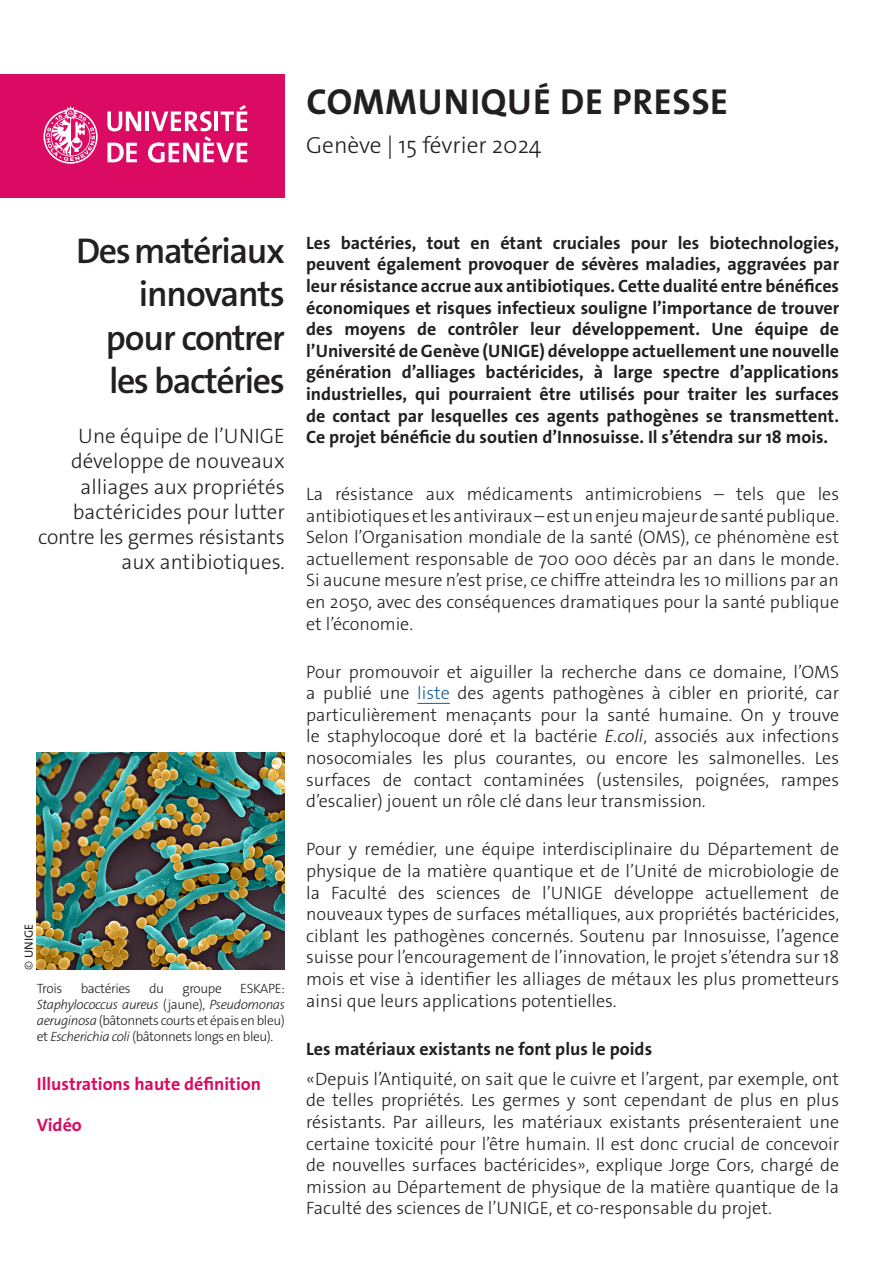
<style>
.page{position:relative;width:893px;height:1263px;background:#fff}
.page>*{position:absolute;margin:0;border:0;box-sizing:border-box;transform-origin:0 0}
._4__texte_courant{font:700 36.3px "The Sans Os F";letter-spacing:.02em;color:#231f20}
._1__grand_titre{font:600 36px/43.2px "The Sans Os F";letter-spacing:-.04em;color:#231f20;text-align:right}
._4__texte_courant-2{font:300 23.4px "The Sans Os F";color:#231f20}
._1__grand_titre-2{font:300 21px/25.2px "The Sans Os F";color:#231f20;text-align:right}
._4__texte_courant-3{font:300 18px/21.6px "The Sans Os F";color:#231f20;text-align:justify}
._4__texte_courant-4{font:700 18px/21.6px "The Sans Os F";color:#231f20;text-align:justify}
.t1{font:700 18px "The Sans Os F";color:#db0a62}
.t2{font:300 13.5px/16.2px "The Sans Os F";letter-spacing:-.03em;color:#231f20;text-align:justify}
.t3{font:12px "The Sans Os F";letter-spacing:.01em;color:#231f20}
.s1{font-weight:300}
.s2{font-style:italic}
.s3{color:#175d9e}
</style>
<div class="page">
<hr style="left:417px;top:703px;width:33px;height:1px;background:#175d9e">
<div style="left:0;top:74px;width:285px;height:124px;background:#db0a62"></div>
<svg style="left:44px;top:106px;width:54px;height:58px"></svg>
<svg style="left:107px;top:111px;width:34px;height:20px"></svg>
<hr style="left:145px;top:111px;width:4px;height:20px;background:#fff">
<svg style="left:107px;top:143px;width:30px;height:19px"></svg>
<svg style="left:148px;top:105px;width:99px;height:58px"></svg>
<img style="left:37px;top:753px;width:248px;height:217px">
<p class="_4__texte_courant" style="left:306px;top:78px;width:423px">COMMUNIQUÉ DE PRESSE</p>
<p class="_4__texte_courant-2" style="left:306px;top:130px;width:237px">Genève | 15 février 2024</p>
<p class="_1__grand_titre" style="left:76px;top:230px;width:210px">Des matériaux innovants pour contrer les bactéries</p>
<p class="_1__grand_titre-2" style="left:38px;top:424px;width:248px">Une équipe de l’UNIGE développe de nouveaux alliages aux propriétés bactéricides pour lutter contre les germes résistants aux antibiotiques.</p>
<p class="t3" style="left:21px;top:970px;width:48px;rotate:-90deg"><span class="s1">©</span> UNIGE</p>
<p class="t2" style="left:37px;top:980px;width:27px">Trois</p>
<p class="t2" style="left:81px;top:980px;width:52px">bactéries</p>
<p class="t2" style="left:149px;top:980px;width:16px">du</p>
<p class="t2" style="left:183px;top:980px;width:41px">groupe</p>
<p class="t2" style="left:37px;top:980px;width:250px;text-indent:203px">ESKAPE:<br><span class="s2">Staphylococcus aureus</span> (jaune), <span class="s2">Pseudomonas aeruginosa</span> (bâtonnets courts et épais en bleu) et <span class="s2">Escherichia coli</span> (bâtonnets longs en bleu).</p>
<p class="t1" style="left:37px;top:1072px;width:226px">Illustrations haute définition</p>
<p class="t1" style="left:37px;top:1113px;width:47px">Vidéo</p>
<p class="_4__texte_courant-4" style="left:306px;top:232px;width:534px">Les bactéries, tout en étant cruciales pour les biotechnologies, peuvent également provoquer de sévères maladies, aggravées par leur résistance accrue aux antibiotiques. Cette dualité entre bénéfices économiques et risques infectieux souligne l’importance de trouver des moyens de contrôler leur développement. Une équipe de l’Université de Genève (UNIGE) développe actuellement une nouvelle génération d’alliages bactéricides, à large spectre d’applications industrielles, qui pourraient être utilisés pour traiter les surfaces de contact par lesquelles ces agents pathogènes se transmettent.<br>Ce projet bénéficie du soutien d’Innosuisse. Il s’étendra sur 18 mois.</p>
<p class="_4__texte_courant-3" style="left:306px;top:483px;width:534px">La résistance aux médicaments antimicrobiens – tels que les antibiotiques et les antiviraux – est un enjeu majeur de santé publique.<br>Selon l’Organisation mondiale de la santé (OMS), ce phénomène est actuellement responsable de 700 000 décès par an dans le monde.<br>Si aucune mesure n’est prise, ce chiffre atteindra les 10 millions par an en 2050, avec des conséquences dramatiques pour la santé publique et l’économie.</p>
<p class="_4__texte_courant-3" style="left:306px;top:661px;width:534px">Pour promouvoir et aiguiller la recherche dans ce domaine, l’OMS a publié une <span class="s3">liste</span> des agents pathogènes à cibler en priorité, car particulièrement menaçants pour la santé humaine. On y trouve le staphylocoque doré et la bactérie <span class="s2">E.coli</span>, associés aux infections nosocomiales les plus courantes, ou encore les salmonelles. Les surfaces de contact contaminées (ustensiles, poignées, rampes d’escalier) jouent un rôle clé dans leur transmission.</p>
<p class="_4__texte_courant-3" style="left:306px;top:839px;width:534px">Pour y remédier, une équipe interdisciplinaire du Département de physique de la matière quantique et de l’Unité de microbiologie de la Faculté des sciences de l’UNIGE développe actuellement de nouveaux types de surfaces métalliques, aux propriétés bactéricides, ciblant les pathogènes concernés. Soutenu par Innosuisse, l’agence suisse pour l’encouragement de l’innovation, le projet s’étendra sur 18 mois et vise à identifier les alliages de métaux les plus prometteurs ainsi que leurs applications potentielles.</p>
<p class="_4__texte_courant-4" style="left:306px;top:1038px;width:347px">Les matériaux existants ne font plus le poids</p>
<p class="_4__texte_courant-3" style="left:306px;top:1068px;width:534px">«Depuis l’Antiquité, on sait que le cuivre et l’argent, par exemple, ont de telles propriétés. Les germes y sont cependant de plus en plus résistants. Par ailleurs, les matériaux existants présenteraient une certaine toxicité pour l’être humain. Il est donc crucial de concevoir de nouvelles surfaces bactéricides», explique Jorge Cors, chargé de mission au Département de physique de la matière quantique de la Faculté des sciences de l’UNIGE, et co-responsable du projet.</p>
</div>
